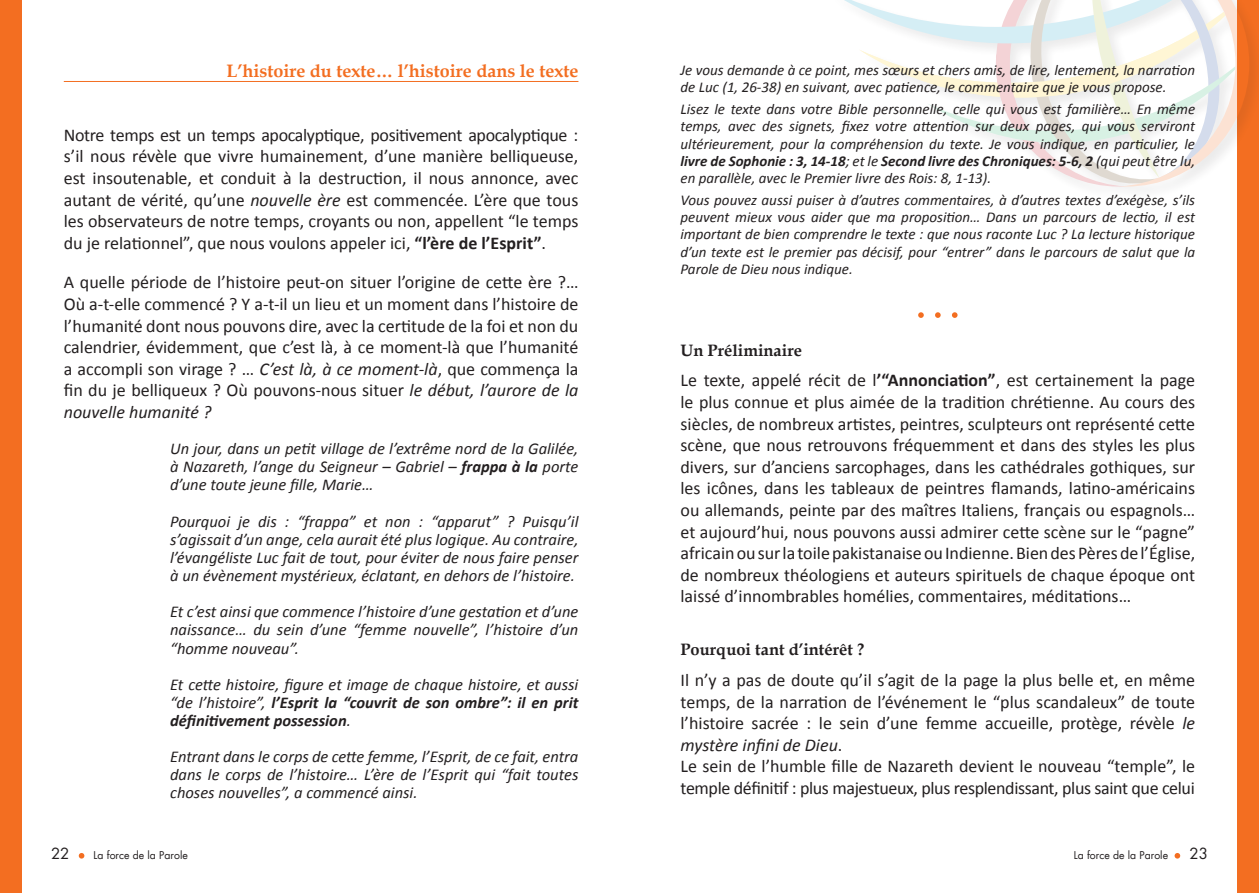
<style>
.page{position:relative;width:1259px;height:893px;background:#fff}
.page>*{position:absolute;margin:0;border:0;box-sizing:border-box;transform-origin:0 0}
.t1{font:18px/21.6px "Calibri";color:#231f20;text-align:justify}
.t2{font:700 18px "Book Antiqua";color:#f36e21}
.t3{font:italic 16.5px/18.1px "Calibri";color:#231f20;text-align:justify}
.t4{font:700 16.5px "Book Antiqua";color:#231f20}
.t5{font:italic 15px/17.2px "Calibri";color:#231f20;text-align:justify}
.t6{font:15px "Futura LT";color:#231f20}
.t7{font:10.5px "Futura LT";color:#231f20}
.s1{font-style:italic}
.s2{font-weight:700}
</style>
<div class="page">
<svg style="left:79px;top:853px;width:5px;height:6px"></svg>
<div style="left:0;top:0;width:21px;height:893px;background:#f36e21"></div>
<svg style="left:1174px;top:853px;width:6px;height:6px"></svg>
<div style="left:1237px;top:0;width:22px;height:893px;background:#f36e21"></div>
<div style="left:823px;top:0;width:436px;height:202px;background:#231f20;opacity:.46"></div>
<svg style="left:827px;top:0;width:422px;height:190px"></svg>
<hr style="left:64px;top:81px;width:514px;height:1px;background:#f36e21">
<svg style="left:918px;top:312px;width:5px;height:6px"></svg>
<svg style="left:935px;top:312px;width:5px;height:6px"></svg>
<svg style="left:952px;top:312px;width:5px;height:6px"></svg>
<p class="t2" style="left:226px;top:58px;width:353px">L’histoire du texte… l’histoire dans le texte</p>
<p class="t1" style="left:64px;top:123px;width:516px">Notre temps est un temps apocalyptique, positivement apocalyptique : s’il nous révèle que vivre humainement, d’une manière belliqueuse, est insoutenable, et conduit à la destruction, il nous annonce, avec autant de vérité, qu’une <span class="s1">nouvelle ère</span> est commencée. L’ère que tous les observateurs de notre temps, croyants ou non, appellent “le temps du je relationnel”, que nous voulons appeler ici, <span class="s2">“l’ère de l’Esprit”</span>.</p>
<p class="t1" style="left:64px;top:271px;width:516px">A quelle période de l’histoire peut-on situer l’origine de cette ère ?… Où a-t-elle commencé ? Y a-t-il un lieu et un moment dans l’histoire de l’humanité dont nous pouvons dire, avec la certitude de la foi et non du calendrier, évidemment, que c’est là, à ce moment-là que l’humanité a accompli son virage ? … <span class="s1">C’est là, à ce moment-là</span>, que commença la fin du je belliqueux ? Où pouvons-nous situer <span class="s1">le début, l’aurore de la nouvelle humanité ?</span></p>
<p class="t3" style="left:170px;top:439px;width:410px">Un jour, dans un petit village de l’extrême nord de la Galilée, à Nazareth, l’ange du Seigneur – Gabriel – <span class="s2">frappa à la</span> porte d’une toute jeune fille, Marie…</p>
<p class="t3" style="left:170px;top:511px;width:410px">Pourquoi je dis : “frappa” et non : “apparut” ? Puisqu’il s’agissait d’un ange, cela aurait été plus logique. Au contraire, l’évangéliste Luc fait de tout, pour éviter de nous faire penser à un évènement mystérieux, éclatant, en dehors de l’histoire.</p>
<p class="t3" style="left:170px;top:602px;width:410px">Et c’est ainsi que commence l’histoire d’une gestation et d’une naissance… du sein d’une “femme nouvelle”, l’histoire d’un “homme nouveau”.</p>
<p class="t3" style="left:170px;top:674px;width:410px">Et cette histoire, figure et image de chaque histoire, et aussi “de l’histoire”, <span class="s2">l’Esprit la “couvrit de son ombre”: il en prit définitivement possession</span>.</p>
<p class="t3" style="left:170px;top:747px;width:410px">Entrant dans le corps de cette femme, l’Esprit, de ce fait, entra dans le corps de l’histoire… L’ère de l’Esprit qui “fait toutes choses nouvelles”, a commencé ainsi.</p>
<p class="t5" style="left:680px;top:61px;width:516px">Je vous demande à ce point, mes sœurs et chers amis, de lire, lentement, la narration de Luc (1, 26-38) en suivant, avec patience, le commentaire que je vous propose.</p>
<p class="t5" style="left:680px;top:100px;width:516px">Lisez le texte dans votre Bible personnelle, celle qui vous est familière… En même temps, avec des signets, fixez votre attention sur deux pages, qui vous serviront ultérieurement, pour la compréhension du texte. Je vous indique, en particulier, le <span class="s2">livre de Sophonie : 3, 14-18</span>; et le <span class="s2">Second livre des Chroniques: 5-6, 2</span> (qui peut être lu, en parallèle, avec le Premier livre des Rois: 8, 1-13).</p>
<p class="t5" style="left:680px;top:190px;width:516px">Vous pouvez aussi puiser à d’autres commentaires, à d’autres textes d’exégèse, s’ils peuvent mieux vous aider que ma proposition… Dans un parcours de lectio, il est important de bien comprendre le texte : que nous raconte Luc ? La lecture historique d’un texte est le premier pas décisif, pour “entrer” dans le parcours de salut que la Parole de Dieu nous indique.</p>
<p class="t4" style="left:680px;top:339px;width:123px">Un Préliminaire</p>
<p class="t1" style="left:680px;top:369px;width:516px">Le texte, appelé récit de l<span class="s2">’“Annonciation”</span>, est certainement la page le plus connue et plus aimée de la tradition chrétienne. Au cours des siècles, de nombreux artistes, peintres, sculpteurs ont représenté cette scène, que nous retrouvons fréquemment et dans des styles les plus divers, sur d’anciens sarcophages, dans les cathédrales gothiques, sur les icônes, dans les tableaux de peintres flamands, latino-américains ou allemands, peinte par des maîtres Italiens, français ou espagnols… et aujourd’hui, nous pouvons aussi admirer cette scène sur le “pagne” africain ou sur la toile pakistanaise ou Indienne. Bien des Pères de l’Église, de nombreux théologiens et auteurs spirituels de chaque époque ont laissé d’innombrables homélies, commentaires, méditations…</p>
<p class="t4" style="left:680px;top:639px;width:185px">Pourquoi tant d’intérêt ?</p>
<p class="t1" style="left:680px;top:668px;width:516px;text-align:left">Il n’y a pas de doute qu’il s’agit de la page la plus belle et, en même temps, de la narration de l’événement le “plus scandaleux” de toute l’histoire sacrée : le sein d’une femme accueille, protège, révèle <span class="s1">le mystère infini de Dieu</span>.<br>Le sein de l’humble fille de Nazareth devient le nouveau “temple”, le temple définitif : plus majestueux, plus resplendissant, plus saint que celui</p>
<p class="t6" style="left:51px;top:843px;width:20px">22</p>
<p class="t7" style="left:94px;top:848px;width:96px">La force de la Parole</p>
<p class="t7" style="left:1074px;top:848px;width:96px">La force de la Parole</p>
<p class="t6" style="left:1189px;top:843px;width:20px">23</p>
</div>
